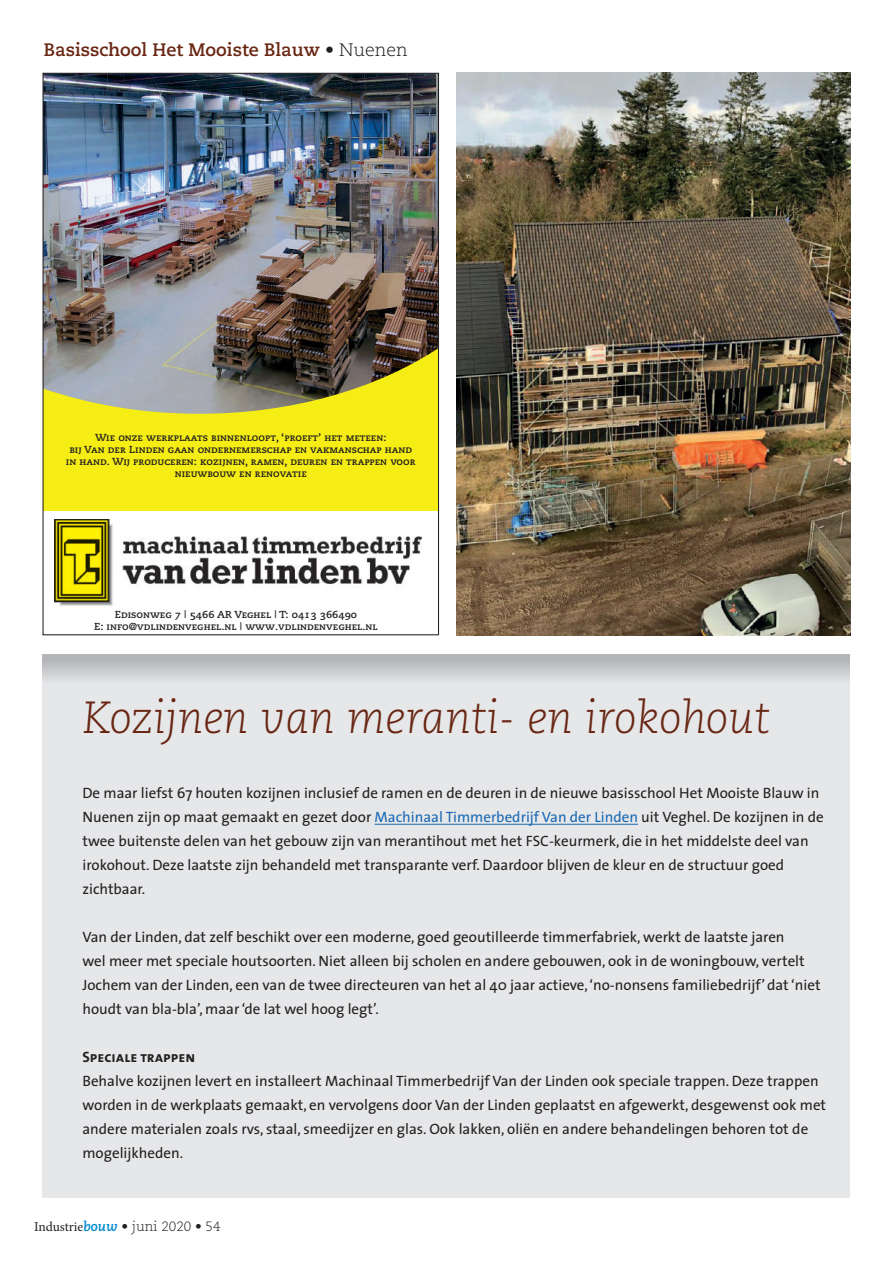
<style>
.page{position:relative;width:893px;height:1263px;background:#fff}
.page>*{position:absolute;margin:0;border:0;box-sizing:border-box;transform-origin:0 0}
.t1{font:italic 300 45px "Caecilia";color:#682613}
.t2{font:700 18px "Caecilia";color:#682613}
.t3{font:15px/24px "The Sans";color:#231f20}
.t4{font:15px "The Sans Bold Caps";color:#231f20}
.t5{font:300 13.5px "Caecilia";color:#231f20}
.t6{font:10.2px/12.1px "Caecilia Bold SC";color:#231f20;text-align:center;scale:1.04 1}
.s1{font-weight:300;color:#231f20}
.s2{color:#1b69b4}
.s3{font-family:"Minion Pro";font-weight:400}
.s4{font-weight:700;font-style:italic;color:#0089cf}
</style>
<div class="page">
<div style="left:45px;top:414px;width:392px;height:97px;background:#f5ed14"></div>
<img style="left:54px;top:520px;width:368px;height:87px">
<img style="left:45px;top:75px;width:392px;height:339px">
<div style="left:43px;top:654px;width:807px;height:544px;background:#e6e7e9"></div>
<div style="left:43px;top:654px;width:807px;height:38px;background:linear-gradient(to bottom,#acaeb1,#ecedef)"></div>
<hr style="left:375px;top:824px;width:263px;height:1px;background:#1b69b4">
<img style="left:456px;top:73px;width:394px;height:562px">
<p class="t2" style="left:44px;top:40px;width:365px">Basisschool Het Mooiste Blauw <span class="s1">• Nuenen</span></p>
<p class="t6" style="left:66px;top:431px;width:338px">Wie onze werkplaats binnenloopt, ‘proeft’ het meteen:<br>bij Van der Linden gaan ondernemerschap en vakmanschap hand in hand. Wij produceren: kozijnen, ramen, deuren en trappen voor nieuwbouw en renovatie</p>
<p class="t6" style="left:94px;top:608px;width:274px">Edisonweg 7 | 5466 AR Veghel | T: 0413 366490<br>E: info@vdlindenveghel.nl | www.vdlindenveghel.nl</p>
<h1 class="t1" style="left:82px;top:692px;width:689px">Kozijnen van meranti- en irokohout</h1>
<p class="t3" style="left:82px;top:780px;width:743px">De maar liefst 67 houten kozijnen inclusief de ramen en de deuren in de nieuwe basisschool Het Mooiste Blauw in Nuenen zijn op maat gemaakt en gezet door <span class="s2">Machinaal Timmerbedrijf Van der Linden</span> uit Veghel. De kozijnen in de twee buitenste delen van het gebouw zijn van merantihout met het FSC-keurmerk, die in het middelste deel van irokohout. Deze laatste zijn behandeld met transparante verf. Daardoor blijven de kleur en de structuur goed zichtbaar.</p>
<p class="t3" style="left:82px;top:924px;width:740px">Van der Linden, dat zelf beschikt over een moderne, goed geoutilleerde timmerfabriek, werkt de laatste jaren<br>wel meer met speciale houtsoorten. Niet alleen bij scholen en andere gebouwen, ook in de woningbouw, vertelt Jochem van der Linden, een van de twee directeuren van het al 40 jaar actieve, ‘no-nonsens familiebedrijf’ dat ‘niet houdt van bla-bla’, maar ‘de lat wel hoog legt’.</p>
<p class="t4" style="left:82px;top:1044px;width:114px">Speciale trappen</p>
<p class="t3" style="left:82px;top:1068px;width:745px">Behalve kozijnen levert en installeert Machinaal Timmerbedrijf Van der Linden ook speciale trappen. Deze trappen worden in de werkplaats gemaakt, en vervolgens door Van der Linden geplaatst en afgewerkt, desgewenst ook met andere materialen zoals rvs, staal, smeedijzer en glas. Ook lakken, oliën en andere behandelingen behoren tot de mogelijkheden.</p>
<p class="t5" style="left:34px;top:1218px;width:188px"><span class="s3">Industrie</span><span class="s4">bouw</span> • juni 2020 • 54</p>
</div>
